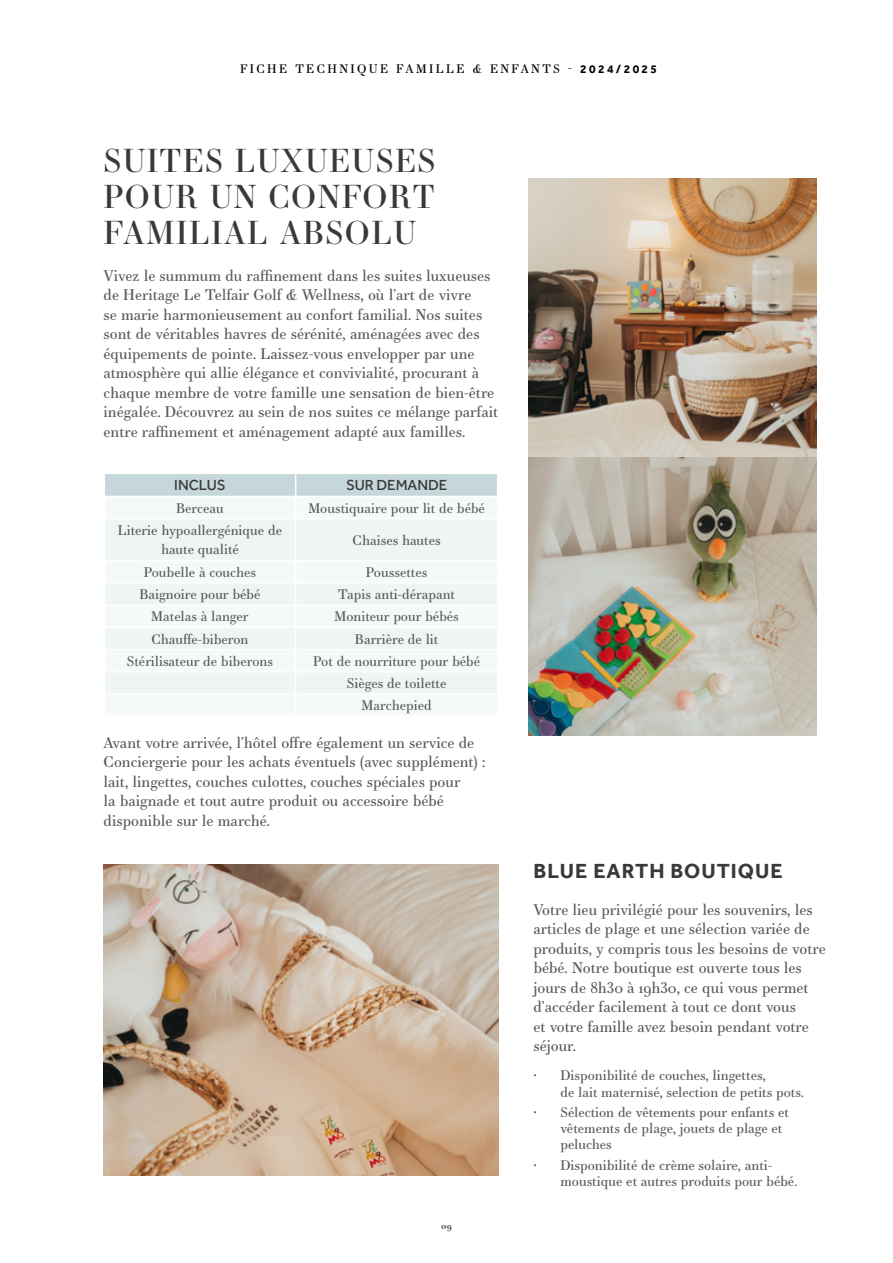
<style>
.page{position:relative;width:893px;height:1263px;background:#fff}
.page>*{position:absolute;margin:0;border:0;box-sizing:border-box;transform-origin:0 0}
.t1{font:31.5px/36px "Essonnes Display";letter-spacing:.05em;color:#3b3936;text-align:justify}
.t2{font:700 21px "Effra";letter-spacing:.05em;color:#3b3936}
.t3{font:15px/19.5px "Essonnes Text";color:#58595b}
.t4{font:500 15px "Effra CC";color:#3b3936}
.t5{font:13.5px/16.2px "Essonnes Text";color:#58595b}
.t6{font:12px "Essonnes Text";letter-spacing:.2em;color:#000}
.t7{font:700 9px "Essonnes Text";color:#58595b}
.s1{font-family:"Effra";font-weight:700}
</style>
<div class="page">
<div style="left:105px;top:520px;width:392px;height:173px;background:#eff4f5"></div>
<div style="left:105px;top:474px;width:392px;height:22px;background:#c6d7db"></div>
<hr style="left:295px;top:519px;width:1px;height:41px;background:#fff">
<hr style="left:104px;top:560px;width:192px;height:1px;background:#fff">
<hr style="left:296px;top:560px;width:202px;height:1px;background:#fff">
<hr style="left:104px;top:582px;width:192px;height:1px;background:#fff">
<hr style="left:296px;top:582px;width:202px;height:1px;background:#fff">
<hr style="left:104px;top:604px;width:192px;height:2px;background:#fff">
<hr style="left:296px;top:604px;width:202px;height:2px;background:#fff">
<hr style="left:104px;top:626px;width:192px;height:2px;background:#fff">
<hr style="left:296px;top:626px;width:202px;height:2px;background:#fff">
<hr style="left:104px;top:649px;width:192px;height:1px;background:#fff">
<hr style="left:296px;top:649px;width:202px;height:1px;background:#fff">
<hr style="left:104px;top:671px;width:192px;height:1px;background:#fff">
<hr style="left:296px;top:671px;width:202px;height:1px;background:#fff">
<svg style="left:295px;top:561px;width:1px;height:132px"></svg>
<img style="left:528px;top:179px;width:288px;height:557px">
<img style="left:104px;top:864px;width:394px;height:311px">
<p class="t6" style="left:240px;top:60px;width:418px">FICHE TECHNIQUE FAMILLE &amp; ENFANTS - <span class="s1">2024/2025</span></p>
<h1 class="t1" style="left:104px;top:142px;width:333px">SUITES LUXUEUSES POUR UN CONFORT FAMILIAL ABSOLU</h1>
<p class="t3" style="left:104px;top:266px;width:396px">Vivez le summum du raffinement dans les suites luxueuses de Heritage Le Telfair Golf &amp; Wellness, où l’art de vivre<br>se marie harmonieusement au confort familial. Nos suites sont de véritables havres de sérénité, aménagées avec des équipements de pointe. Laissez-vous envelopper par une atmosphère qui allie élégance et convivialité, procurant à chaque membre de votre famille une sensation de bien-être inégalée. Découvrez au sein de nos suites ce mélange parfait entre raffinement et aménagement adapté aux familles.</p>
<p class="t4" style="left:174px;top:476px;width:53px">INCLUS</p>
<p class="t4" style="left:346px;top:476px;width:103px">SUR DEMANDE</p>
<p class="t5" style="left:176px;top:500px;width:49px">Berceau</p>
<p class="t5" style="left:308px;top:500px;width:178px">Moustiquaire pour lit de bébé</p>
<p class="t5" style="left:118px;top:520px;width:166px;line-height:19.5px;text-align:center">Literie hypoallergénique de haute qualité</p>
<p class="t5" style="left:353px;top:532px;width:90px">Chaises hautes</p>
<p class="t5" style="left:144px;top:564px;width:114px">Poubelle à couches</p>
<p class="t5" style="left:366px;top:564px;width:63px">Poussettes</p>
<p class="t5" style="left:139px;top:586px;width:122px">Baignoire pour bébé</p>
<p class="t5" style="left:338px;top:586px;width:118px">Tapis anti-dérapant</p>
<p class="t5" style="left:151px;top:608px;width:99px">Matelas à langer</p>
<p class="t5" style="left:334px;top:608px;width:126px">Moniteur pour bébés</p>
<p class="t5" style="left:151px;top:630px;width:99px">Chauffe-biberon</p>
<p class="t5" style="left:355px;top:630px;width:85px">Barrière de lit</p>
<p class="t5" style="left:127px;top:653px;width:148px">Stérilisateur de biberons</p>
<p class="t5" style="left:313px;top:650px;width:168px;line-height:22.2px;text-align:center">Pot de nourriture pour bébé<br>Sièges de toilette<br>Marchepied</p>
<p class="t3" style="left:104px;top:732px;width:383px">Avant votre arrivée, l’hôtel offre également un service de Conciergerie pour les achats éventuels (avec supplément) : lait, lingettes, couches culottes, couches spéciales pour<br>la baignade et tout autre produit ou accessoire bébé disponible sur le marché.</p>
<p class="t7" style="left:441px;top:1219px;width:12px">09</p>
<h2 class="t2" style="left:533px;top:859px;width:251px">BLUE EARTH BOUTIQUE</h2>
<p class="t3" style="left:533px;top:899px;width:294px">Votre lieu privilégié pour les souvenirs, les articles de plage et une sélection variée de produits, y compris tous les besoins de votre bébé. Notre boutique est ouverte tous les jours de 8h30 à 19h30, ce qui vous permet d’accéder facilement à tout ce dont vous<br>et votre famille avez besoin pendant votre séjour.</p>
<p class="t5" style="left:560px;top:1067px;width:245px;text-indent:-27px">• Disponibilité de couches, lingettes,<br>de lait maternisé, selection de petits pots.</p>
<p class="t5" style="left:560px;top:1104px;width:230px;text-indent:-27px">• Sélection de vêtements pour enfants et vêtements de plage, jouets de plage et peluches</p>
<p class="t5" style="left:560px;top:1157px;width:238px;text-indent:-27px">• Disponibilité de crème solaire, anti&shy;moustique et autres produits pour bébé.</p>
</div>
